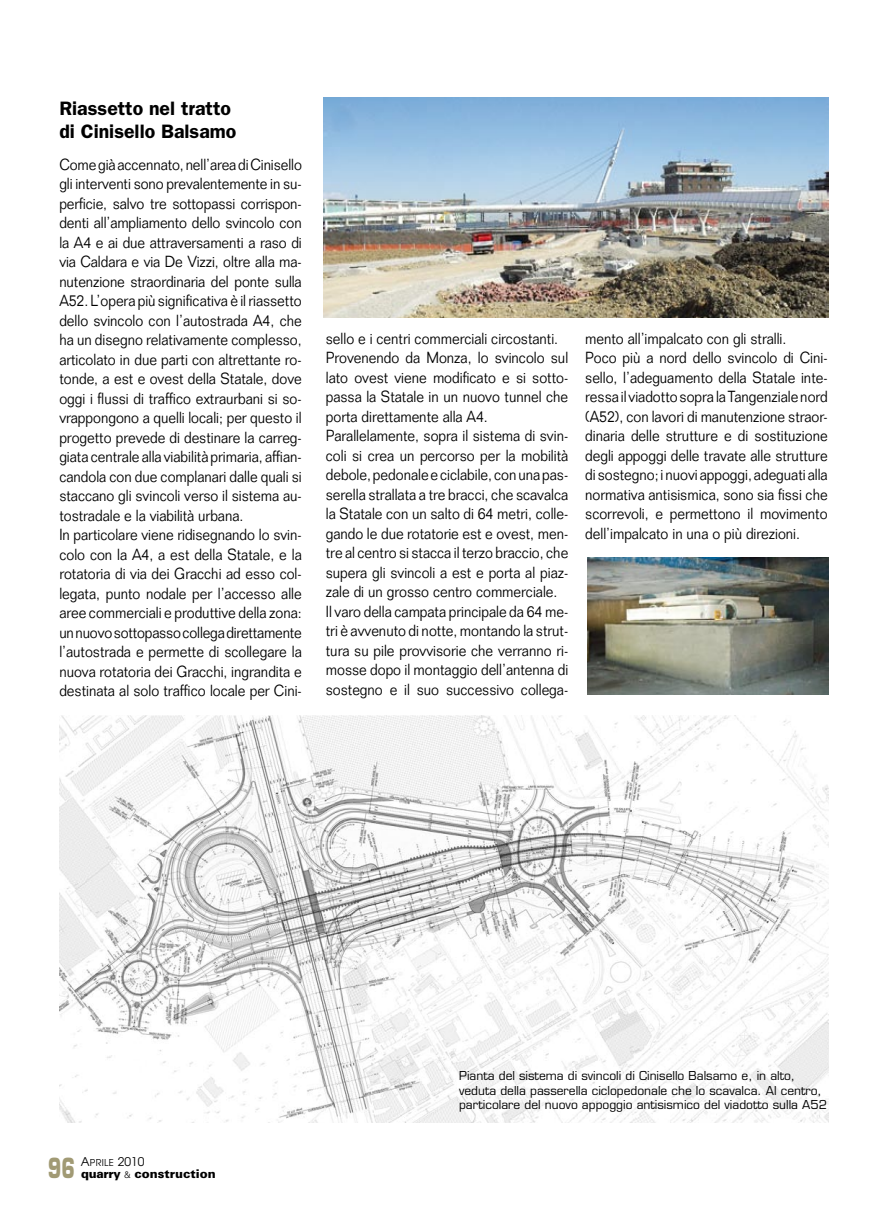
<style>
.page{position:relative;width:893px;height:1212px;background:#fff}
.page>*{position:absolute;margin:0;border:0;box-sizing:border-box;transform-origin:0 0}
.t1{font:700 27px "Eurostile";color:#a19a74;scale:.7 1}
.t2{font:600 19.5px/23.4px "Franklin Gothic";color:#000}
.t3{font:300 15.75px/19.5px "Folio";color:#000;scale:.9 1}
.t4{font:12px/14.4px "Eurostile";color:#000}
.t5{font:900 12px "Univers";color:#000}
.t6{font:9.45px "Avant Garde";letter-spacing:.03em;color:#000}
.s1{font-size:12px}
.s2{font-weight:300;font-size:9px}
</style>
<div class="page">
<img style="left:59px;top:715px;width:769px;height:408px">
<img style="left:324px;top:97px;width:505px;height:220px">
<img style="left:587px;top:557px;width:241px;height:137px">
<p class="t2" style="left:59px;top:97px;width:179px">Riassetto nel tratto di Cinisello Balsamo</p>
<p class="t3" style="left:59px;top:155px;width:271px">Come già accennato, nell’area di Cinisello gli interventi sono prevalentemente in su&shy;perficie, salvo tre sottopassi corrispon&shy;denti all’ampliamento dello svincolo con la A4 e ai due attraversamenti a raso di via Caldara e via De Vizzi, oltre alla ma&shy;nutenzione straordinaria del ponte sulla A52. L’opera più significativa è il riassetto dello svincolo con l’autostrada A4, che ha un disegno relativamente complesso, articolato in due parti con altrettante ro&shy;tonde, a est e ovest della Statale, dove oggi i flussi di traffico extraurbani si so&shy;vrappongono a quelli locali; per questo il progetto prevede di destinare la carreg&shy;giata centrale alla viabilità primaria, affian&shy;candola con due complanari dalle quali si staccano gli svincoli verso il sistema au&shy;tostradale e la viabilità urbana.<br>In particolare viene ridisegnando lo svin&shy;colo con la A4, a est della Statale, e la rotatoria di via dei Gracchi ad esso col&shy;legata, punto nodale per l’accesso alle aree commerciali e produttive della zona: un nuovo sottopasso collega direttamente l’autostrada e permette di scollegare la nuova rotatoria dei Gracchi, ingrandita e destinata al solo traffico locale per Cini-</p>
<p class="t3" style="left:326px;top:329px;width:271px">sello e i centri commerciali circostanti.<br>Provenendo da Monza, lo svincolo sul lato ovest viene modificato e si sotto&shy;passa la Statale in un nuovo tunnel che porta direttamente alla A4.<br>Parallelamente, sopra il sistema di svin&shy;coli si crea un percorso per la mobilità debole, pedonale e ciclabile, con una pas&shy;serella strallata a tre bracci, che scavalca la Statale con un salto di 64 metri, colle&shy;gando le due rotatorie est e ovest, men&shy;tre al centro si stacca il terzo braccio, che supera gli svincoli a est e porta al piaz&shy;zale di un grosso centro commerciale.<br>Il varo della campata principale da 64 me&shy;tri è avvenuto di notte, montando la strut&shy;tura su pile provvisorie che verranno ri&shy;mosse dopo il montaggio dell’antenna di sostegno e il suo successivo collega-</p>
<p class="t3" style="left:585px;top:329px;width:271px">mento all’impalcato con gli stralli.<br>Poco più a nord dello svincolo di Cini&shy;sello, l’adeguamento della Statale inte&shy;ressa il viadotto sopra la Tangenziale nord (A52), con lavori di manutenzione straor&shy;dinaria delle strutture e di sostituzione degli appoggi delle travate alle strutture di sostegno; i nuovi appoggi, adeguati alla normativa antisismica, sono sia fissi che scorrevoli, e permettono il movimento dell’impalcato in una o più direzioni.</p>
<p class="t6" style="left:81px;top:1157px;width:65px"><span class="s1">A</span>prile <span class="s1">2010</span></p>
<h1 class="t1" style="left:48px;top:1151px;width:40px">96</h1>
<p class="t5" style="left:81px;top:1166px;width:136px">quarry <span class="s2">&amp;</span> construction</p>
<p class="t4" style="left:459px;top:1068px;width:369px">Pianta del sistema di svincoli di Cinisello Balsamo e, in alto, veduta della passerella ciclopedonale che lo scavalca. Al centro, particolare del nuovo appoggio antisismico del viadotto sulla A52</p>
</div>
